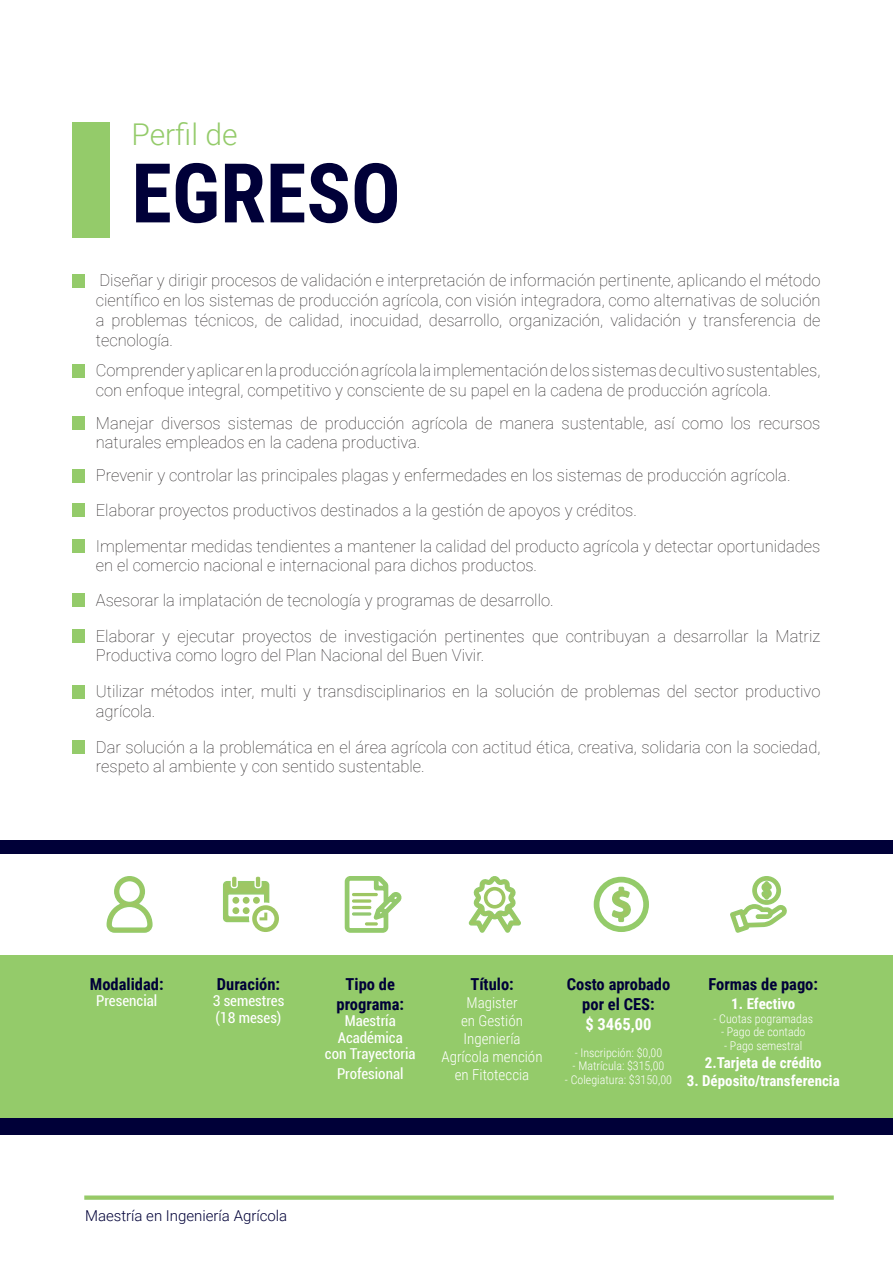
<style>
.page{position:relative;width:893px;height:1263px;background:#fff}
.page>*{position:absolute;margin:0;border:0;box-sizing:border-box;transform-origin:0 0}
.t1{font:700 82.5px "Roboto Condensed";color:#000038}
.t2{font:300 30px "Roboto";color:#94cb6a}
.t3{font:100 16.5px/19.8px "Roboto";color:#231f20}
.t4{font:700 16.5px/19.8px "Roboto Condensed";color:#000038;text-align:center}
.t5{font:700 16.5px "Roboto Condensed";color:#fff}
.t6{font:condensed 15px/16.5px "Roboto";color:#fff;text-align:center}
.t7{font:300 15px/18px "Roboto Condensed";color:#fff;text-align:center}
.t8{font:700 15px "Roboto Condensed";color:#fff}
.t9{font:300 15px "Roboto";color:#000038}
.t10{font:300 12px "Roboto Condensed";color:#fff}
</style>
<div class="page">
<svg style="left:84px;top:1195px;width:750px;height:5px"></svg>
<div style="left:72px;top:122px;width:38px;height:116px;background:#94cb6a"></div>
<div style="left:0;top:955px;width:893px;height:179px;background:#94cb6a"></div>
<svg style="left:106px;top:876px;width:47px;height:57px"></svg>
<svg style="left:232px;top:877px;width:4px;height:10px"></svg>
<svg style="left:256px;top:877px;width:4px;height:10px"></svg>
<svg style="left:223px;top:880px;width:56px;height:52px"></svg>
<div style="left:232px;top:897px;width:7px;height:7px;background:#9ec663;border-radius:50%"></div>
<div style="left:243px;top:897px;width:7px;height:7px;background:#9ec663;border-radius:50%"></div>
<div style="left:253px;top:897px;width:7px;height:7px;background:#9ec663;border-radius:50%"></div>
<div style="left:243px;top:907px;width:7px;height:7px;background:#9ec663;border-radius:50%"></div>
<div style="left:232px;top:907px;width:7px;height:7px;background:#9ec663;border-radius:50%"></div>
<svg style="left:344px;top:876px;width:58px;height:57px"></svg>
<svg style="left:468px;top:876px;width:53px;height:57px"></svg>
<svg style="left:594px;top:877px;width:55px;height:55px"></svg>
<svg style="left:730px;top:876px;width:57px;height:57px"></svg>
<div style="left:0;top:1118px;width:893px;height:16px;background:#000038"></div>
<div style="left:0;top:840px;width:893px;height:14px;background:#000038"></div>
<div style="left:72px;top:274px;width:13px;height:13px;background:#94cb6a"></div>
<div style="left:72px;top:364px;width:13px;height:13px;background:#94cb6a"></div>
<div style="left:72px;top:416px;width:13px;height:14px;background:#94cb6a"></div>
<div style="left:72px;top:469px;width:13px;height:13px;background:#94cb6a"></div>
<div style="left:72px;top:503px;width:13px;height:14px;background:#94cb6a"></div>
<div style="left:72px;top:539px;width:13px;height:14px;background:#94cb6a"></div>
<div style="left:72px;top:593px;width:13px;height:14px;background:#94cb6a"></div>
<div style="left:72px;top:629px;width:13px;height:14px;background:#94cb6a"></div>
<div style="left:72px;top:685px;width:13px;height:13px;background:#94cb6a"></div>
<div style="left:72px;top:740px;width:13px;height:14px;background:#94cb6a"></div>
<p class="t2" style="left:131px;top:113px;width:108px">Perfil de</p>
<p class="t1" style="left:131px;top:135px;width:271px">EGRESO</p>
<p class="t3" style="left:96px;top:270px;width:726px;text-align:justify">Diseñar y dirigir procesos de validación e interpretación de información pertinente, aplicando el método científico en los sistemas de producción agrícola, con visión integradora, como alternativas de solución a problemas técnicos, de calidad, inocuidad, desarrollo, organización, validación y transferencia de tecnología.</p>
<p class="t3" style="left:96px;top:360px;width:726px">Comprender y aplicar en la producción agrícola la implementación de los sistemas de cultivo sustentables, con enfoque integral, competitivo y consciente de su papel en la cadena de producción agrícola.</p>
<p class="t3" style="left:96px;top:412px;width:726px">Manejar diversos sistemas de producción agrícola de manera sustentable, así como los recursos naturales empleados en la cadena productiva.</p>
<p class="t3" style="left:96px;top:465px;width:696px">Prevenir y controlar las principales plagas y enfermedades en los sistemas de producción agrícola.</p>
<p class="t3" style="left:96px;top:499px;width:542px">Elaborar proyectos productivos destinados a la gestión de apoyos y créditos.</p>
<p class="t3" style="left:96px;top:535px;width:726px">Implementar medidas tendientes a mantener la calidad del producto agrícola y detectar oportunidades en el comercio nacional e internacional para dichos productos.</p>
<p class="t3" style="left:96px;top:589px;width:459px">Asesorar la implatación de tecnología y programas de desarrollo.</p>
<p class="t3" style="left:96px;top:625px;width:726px">Elaborar y ejecutar proyectos de investigación pertinentes que contribuyan a desarrollar la Matriz<br>Productiva como logro del Plan Nacional del Buen Vivir.</p>
<p class="t3" style="left:96px;top:681px;width:726px">Utilizar métodos inter, multi y transdisciplinarios en la solución de problemas del sector productivo agrícola.</p>
<p class="t3" style="left:96px;top:736px;width:726px">Dar solución a la problemática en el área agrícola con actitud ética, creativa, solidaria con la sociedad, respeto al ambiente y con sentido sustentable.</p>
<p class="t4" style="left:90px;top:973px;width:75px">Modalidad:</p>
<p class="t6" style="left:96px;top:992px;width:63px">Presencial</p>
<p class="t4" style="left:217px;top:973px;width:65px">Duración:</p>
<p class="t6" style="left:213px;top:992px;width:73px">3 semestres</p>
<p class="t6" style="left:216px;top:1009px;width:67px">(18 meses)</p>
<p class="t4" style="left:337px;top:973px;width:69px">Tipo de programa:</p>
<p class="t6" style="left:338px;top:1012px;width:66px">Maestría<br>Académica</p>
<p class="t6" style="left:325px;top:1045px;width:92px">con Trayectoria</p>
<p class="t6" style="left:337px;top:1065px;width:68px">Profesional</p>
<p class="t4" style="left:470px;top:973px;width:45px">Título:</p>
<p class="t7" style="left:442px;top:993px;width:103px">Magister<br>en Gestión<br>Ingeniería<br>Agrícola mención en Fitoteccia</p>
<p class="t4" style="left:567px;top:973px;width:105px">Costo aprobado por el CES:</p>
<p class="t5" style="left:585px;top:1012px;width:68px">$ 3465,00</p>
<p class="t10" style="left:575px;top:1044px;width:89px">- Inscripción: $0,00</p>
<p class="t10" style="left:573px;top:1057px;width:93px">- Matrícula: $315,00</p>
<p class="t10" style="left:565px;top:1071px;width:109px">- Colegiatura: $3150,00</p>
<p class="t4" style="left:708px;top:973px;width:111px">Formas de pago:</p>
<p class="t8" style="left:731px;top:993px;width:65px">1. Efectivo</p>
<p class="t10" style="left:713px;top:1010px;width:101px">- Cuotas pogramadas</p>
<p class="t10" style="left:721px;top:1024px;width:86px">- Pago de contado</p>
<p class="t10" style="left:724px;top:1037px;width:80px">- Pago semestral</p>
<p class="t8" style="left:705px;top:1052px;width:118px">2.Tarjeta de crédito</p>
<p class="t8" style="left:687px;top:1070px;width:155px">3. Déposito/transferencia</p>
<p class="t9" style="left:85px;top:1205px;width:204px">Maestría en Ingeniería Agrícola</p>
</div>
